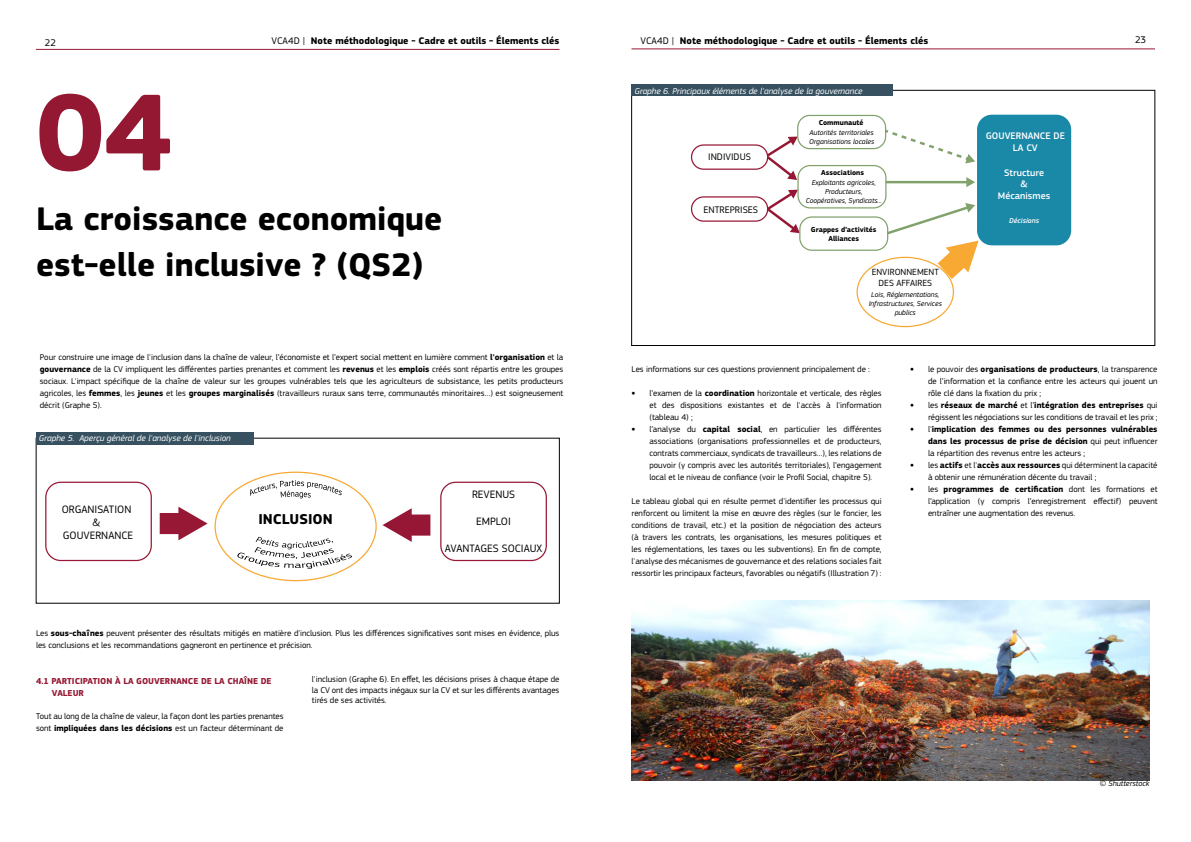
<style>
.page{position:relative;width:1191px;height:842px;background:#fff}
.page>*{position:absolute;margin:0;border:0;box-sizing:border-box;transform-origin:0 0}
.t1{font:700 114px "EC Square Sans Pro";color:#951832}
.t2{font:700 34px/46px "EC Square Sans Pro";color:#000}
.t3{font:700 14.9px "EC Square Sans Pro";color:#000}
.t4{font:11.2px/13.4px "EC Square Sans Pro";color:#000;text-align:center}
.t5{font:700 10px "EC Square Sans Pro";color:#000}
.t6{font:10px "EC Square Sans Pro";color:#000}
.t7{font:500 9.9px/11.9px "EC Square Sans Pro";color:#fff;text-align:center}
.t8{font:9.9px "EC Square Sans Pro";color:#000}
.t9{font:9.3px/11.2px "EC Square Sans Pro";color:#000;text-align:center}
.t10{font:italic 9px "EC Square Sans Pro";color:#fff}
.t11{font:700 9px/12px "EC Square Sans Pro";color:#951832}
.t12{font:8.7px/12px "EC Square Sans Pro";color:#000;text-align:justify}
.t13{font:700 8.7px/12px "EC Square Sans Pro";color:#000;text-align:justify}
.t14{font:italic 8px "EC Square Sans Pro";color:#000}
.t15{font:italic 7.4px/8.9px "EC Square Sans Pro";color:#000;text-align:center}
.t16{font:700 7.4px/9.1px "EC Square Sans Pro";color:#000;text-align:center}
.t17{font:italic 500 7.4px "EC Square Sans Pro";color:#fff}
.s1{font-weight:400}
.s2{font-weight:700}
.s3{font-weight:700;font-size:10px}
.s4{font-size:10px}
</style>
<div class="page">
<hr style="left:36px;top:49px;width:523px;height:1px;background:#951832">
<hr style="left:631px;top:48px;width:524px;height:1px;background:#951832">
<div style="left:45px;top:482px;width:107px;height:79px;border:1px solid #961834;border-radius:15px"></div>
<div style="left:440px;top:482px;width:107px;height:79px;border:1px solid #961834;border-radius:15px"></div>
<svg style="left:250px;top:480px;width:92px;height:18px"></svg>
<svg style="left:237px;top:537px;width:115px;height:32px"></svg>
<div style="left:160px;top:513px;width:23px;height:21px;background:#961834"></div>
<svg style="left:178px;top:507px;width:30px;height:33px"></svg>
<div style="left:407px;top:514px;width:23px;height:22px;background:#961735"></div>
<svg style="left:382px;top:508px;width:30px;height:34px"></svg>
<div style="left:977px;top:115px;width:94px;height:130px;background:#1a88a7;border-radius:15px"></div>
<hr style="left:886px;top:181px;width:81px;height:2px;background:#81a26c">
<svg style="left:966px;top:177px;width:9px;height:10px"></svg>
<svg style="left:764px;top:190px;width:36px;height:43px"></svg>
<svg style="left:764px;top:137px;width:33px;height:43px"></svg>
<svg style="left:882px;top:128px;width:93px;height:35px"></svg>
<svg style="left:884px;top:203px;width:106px;height:98px"></svg>
<div style="left:691px;top:144px;width:77px;height:26px;border:1px solid #951734;border-radius:12px"></div>
<div style="left:691px;top:196px;width:77px;height:26px;border:1px solid #951734;border-radius:12px"></div>
<div style="left:797px;top:115px;width:89px;height:34px;border:1px solid #81a26c;border-radius:12px"></div>
<div style="left:797px;top:165px;width:89px;height:43px;border:1px solid #81a26c;border-radius:12px"></div>
<div style="left:799px;top:216px;width:89px;height:35px;border:1px solid #81a26c;border-radius:12px"></div>
<img style="left:631px;top:600px;width:518px;height:180px">
<div style="left:36px;top:432px;width:217px;height:12px;background:#375160"></div>
<div style="left:631px;top:84px;width:262px;height:12px;background:#375160"></div>
<p class="t6" style="left:45px;top:37px;width:13px">22</p>
<p class="t5" style="left:271px;top:34px;width:289px"><span class="s1">VCA4D |</span> Note méthodologique - Cadre et outils - Élements clés</p>
<p class="t5" style="left:640px;top:34px;width:289px"><span class="s1">VCA4D |</span> Note méthodologique - Cadre et outils - Élements clés</p>
<p class="t6" style="left:1135px;top:34px;width:13px">23</p>
<h1 class="t1" style="left:36px;top:65px;width:138px">04</h1>
<h2 class="t2" style="left:36px;top:197px;width:408px">La croissance economique est-elle inclusive ? (QS2)</h2>
<p class="t12" style="left:40px;top:351px;width:525px">Pour construire une image de l'inclusion dans la chaîne de valeur, l’économiste et l’expert social mettent en lumière comment <span class="s2">l'organisation</span> et la <span class="s2">gouvernance</span> de la CV impliquent les différentes parties prenantes et comment les <span class="s2">revenus</span> et les <span class="s2">emplois</span> créés sont répartis entre les groupes sociaux. L'impact spécifique de la chaîne de valeur sur les groupes vulnérables tels que les agriculteurs de subsistance, les petits producteurs agricoles, les <span class="s2">femmes</span>, les <span class="s2">jeunes</span> et les <span class="s2">groupes marginalisés</span> (travailleurs ruraux sans terre, communautés minoritaires…) est soigneusement décrit (Graphe 5).</p>
<p class="t10" style="left:39px;top:433px;width:193px">Graphe 5. Aperçu général de l'analyse de l'inclusion</p>
<p class="t4" style="left:62px;top:502px;width:73px">ORGANISATION &amp;<br>GOUVERNANCE</p>
<h3 class="t3" style="left:258px;top:510px;width:76px">INCLUSION</h3>
<p class="t4" style="left:472px;top:488px;width:45px">REVENUS</p>
<p class="t4" style="left:476px;top:515px;width:36px">EMPLOI</p>
<p class="t4" style="left:445px;top:542px;width:99px">AVANTAGES SOCIAUX</p>
<p class="t12" style="left:36px;top:627px;width:525px">Les <span class="s2">sous-chaînes</span> peuvent présenter des résultats mitigés en matière d'inclusion. Plus les différences significatives sont mises en évidence, plus les conclusions et les recommandations gagneront en pertinence et précision.</p>
<p class="t12" style="left:312px;top:674px;width:249px;line-height:10.4px">l'inclusion (Graphe 6). En effet, les décisions prises à chaque étape de la CV ont des impacts inégaux sur la CV et sur les différents avantages tirés de ses activités.</p>
<p class="t11" style="left:52px;top:675px;width:221px;text-indent:-16px">4.1 PARTICIPATION À LA GOUVERNANCE DE LA CHAÎNE DE<br>VALEUR</p>
<p class="t12" style="left:36px;top:710px;width:249px">Tout au long de la chaîne de valeur, la façon dont les parties prenantes sont <span class="s2">impliquées dans les décisions</span> est un facteur déterminant de</p>
<p class="t10" style="left:634px;top:85px;width:230px">Graphe 6. Principaux éléments de l'analyse de la gouvernance</p>
<p class="t8" style="left:708px;top:151px;width:44px">INDIVIDUS</p>
<p class="t8" style="left:703px;top:204px;width:56px">ENTREPRISES</p>
<p class="t16" style="left:819px;top:118px;width:46px">Communauté</p>
<p class="t15" style="left:809px;top:128px;width:67px;text-align:left">Autorités territoriales<br>Organisations locales</p>
<p class="t16" style="left:821px;top:168px;width:44px">Associations</p>
<p class="t15" style="left:805px;top:178px;width:78px">Exploitants agricoles,<br>Producteurs,<br>Coopératives, Syndicats...</p>
<p class="t16" style="left:811px;top:225px;width:67px">Grappes d’activités<br>Alliances</p>
<p class="t9" style="left:871px;top:266px;width:69px">ENVIRONNEMENT<br>DES AFFAIRES</p>
<p class="t15" style="left:868px;top:290px;width:75px">Lois, Réglementations,<br>Infrastructures, Services publics</p>
<p class="t7" style="left:985px;top:130px;width:81px">GOUVERNANCE DE<br>LA CV</p>
<p class="t7" style="left:998px;top:167px;width:54px">Structure<br>&amp;<br>Mécanismes</p>
<p class="t17" style="left:1009px;top:216px;width:32px">Décisions</p>
<p class="t12" style="left:631px;top:363px;width:240px">Les informations sur ces questions proviennent principalement de :</p>
<p class="t12" style="left:649px;top:387px;width:234px;text-indent:-18px"><span class="s3">•</span> l’examen de la <span class="s2">coordination</span> horizontale et verticale, des règles et des dispositions existantes et de l'accès à l'information (tableau 4) ;</p>
<p class="t12" style="left:649px;top:423px;width:234px;text-indent:-18px"><span class="s3">•</span> l’analyse du <span class="s2">capital social</span>, en particulier les différentes associations (organisations professionnelles et de producteurs, contrats commerciaux, syndicats de travailleurs…), les relations de pouvoir (y compris avec les autorités territoriales), l’engagement local et le niveau de confiance (voir le Profil Social, chapitre 5).</p>
<p class="t12" style="left:631px;top:495px;width:252px">Le tableau global qui en résulte permet d'identifier les processus qui renforcent ou limitent la mise en œuvre des règles (sur le foncier, les conditions de travail, etc.) et la position de négociation des acteurs (à travers les contrats, les organisations, les mesures politiques et les réglementations, les taxes ou les subventions). En fin de compte, l'analyse des mécanismes de gouvernance et des relations sociales fait ressortir les principaux facteurs, favorables ou négatifs (Illustration 7) :</p>
<p class="t12" style="left:928px;top:363px;width:231px;text-indent:-18px"><span class="s3">•</span> le pouvoir des <span class="s2">organisations de producteurs</span>, la transparence de l’information et la confiance entre les acteurs qui jouent un rôle clé dans la fixation du prix ;</p>
<p class="t12" style="left:910px;top:399px;width:249px;text-align:right"><span class="s3">•</span> les <span class="s2">réseaux de marché</span> et l’<span class="s2">intégration des entreprises</span> qui régissent les négociations sur les conditions de travail et les prix ;</p>
<p class="t13" style="left:928px;top:423px;width:231px;text-indent:-18px"><span class="s4">•</span> <span class="s1">l'</span>implication des femmes ou des personnes vulnérables dans les processus de prise de décision <span class="s1">qui peut influencer la répartition des revenus entre les acteurs ;</span></p>
<p class="t12" style="left:928px;top:459px;width:231px;text-indent:-18px"><span class="s3">•</span> les <span class="s2">actifs</span> et l'<span class="s2">accès aux ressources</span> qui déterminent la capacité à obtenir une rémunération décente du travail ;</p>
<p class="t12" style="left:928px;top:483px;width:231px;text-indent:-18px"><span class="s3">•</span> les <span class="s2">programmes de certification</span> dont les formations et l’application (y compris l’enregistrement effectif) peuvent entraîner une augmentation des revenus.</p>
<p class="t14" style="left:1100px;top:779px;width:51px">© Shutterstock</p>
</div>
